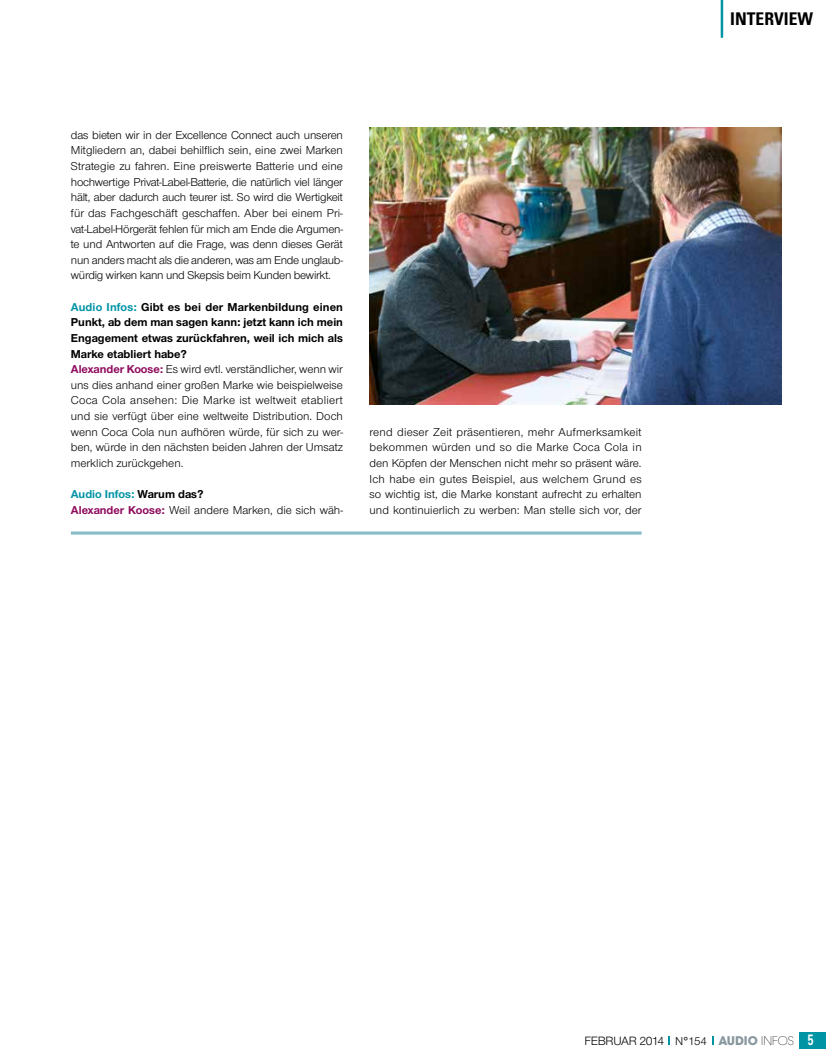
<style>
.page{position:relative;width:826px;height:1063px;background:#fff}
.page>*{position:absolute;margin:0;border:0;box-sizing:border-box;transform-origin:0 0}
.t1{font:700 condensed 17.5px "Univers LT Std";color:#000}
.t2{font:12.5px "Nimbus Sans Novus T";letter-spacing:-.035em;color:#000}
.t3{font:11.88px/15.6px "Nimbus Sans Novus T";color:#000;text-align:justify}
.s1{font-weight:700;color:#0094a5}
.s2{font-weight:700}
.s3{font-weight:700;color:#8f0b5e}
.s4{font-size:11.88px}
.s5{font-family:"ITC Avant Garde Std";font-weight:700;font-size:11.88px;color:#87979e}
.s6{font-family:"ITC Avant Garde Std";font-weight:200;font-size:11.88px}
.s7{font-family:"Univers LT Std";font-weight:700;font-size:15px;color:#fff}
</style>
<div class="page">
<svg style="left:668px;top:1036px;width:2px;height:9px"></svg>
<div style="left:799px;top:1032px;width:27px;height:17px;background:#0094a5"></div>
<hr style="left:720px;top:0;width:3px;height:38px;background:#0094a5">
<img style="left:369px;top:128px;width:412px;height:276px">
<svg style="left:71px;top:531px;width:570px;height:4px;background:#a1cad4"></svg>
<p class="t3" style="left:71px;top:127px;width:273px">das bieten wir in der Excellence Connect auch unseren Mitgliedern an, dabei behilflich sein, eine zwei Marken Strategie zu fahren. Eine preiswerte Batterie und eine hochwertige Privat-Label-Batterie, die natürlich viel länger hält, aber dadurch auch teurer ist. So wird die Wertigkeit für das Fachgeschäft geschaffen. Aber bei einem Pri&shy;vat-Label-Hörgerät fehlen für mich am Ende die Argumen&shy;te und Antworten auf die Frage, was denn dieses Gerät nun anders macht als die anderen, was am Ende unglaub&shy;würdig wirken kann und Skepsis beim Kunden bewirkt.</p>
<p class="t3" style="left:71px;top:299px;width:273px;text-align:left"><span class="s1">Audio Infos:</span> <span class="s2">Gibt es bei der Markenbildung einen Punkt, ab dem man sagen kann: jetzt kann ich mein Engagement etwas zurückfahren, weil ich mich als Marke etabliert habe?<br></span><span class="s3">Alexander Koose:</span> Es wird evtl. verständlicher, wenn wir uns dies anhand einer großen Marke wie beispielweise Coca Cola ansehen: Die Marke ist weltweit etabliert und sie verfügt über eine weltweite Distribution. Doch wenn Coca Cola nun aufhören würde, für sich zu wer&shy;ben, würde in den nächsten beiden Jahren der Umsatz merklich zurückgehen.</p>
<p class="t3" style="left:71px;top:486px;width:273px"><span class="s1">Audio Infos:</span> <span class="s2">Warum das?<br></span><span class="s3">Alexander Koose:</span> Weil andere Marken, die sich wäh-</p>
<p class="t3" style="left:369px;top:424px;width:274px">rend dieser Zeit präsentieren, mehr Aufmerksamkeit bekommen würden und so die Marke Coca Cola in den Köpfen der Menschen nicht mehr so präsent wäre.<br>Ich habe ein gutes Beispiel, aus welchem Grund es so wichtig ist, die Marke konstant aufrecht zu erhalten und kontinuierlich zu werben: Man stelle sich vor, der</p>
<h1 class="t1" style="left:730px;top:8px;width:84px">INTERVIEW</h1>
<p class="t2" style="left:584px;top:1034px;width:231px">FEBRUAR 2014 <span class="s4">N°154</span> <span class="s5">AUDIO</span> <span class="s6">INFOS</span> <span class="s7">5</span></p>
</div>
